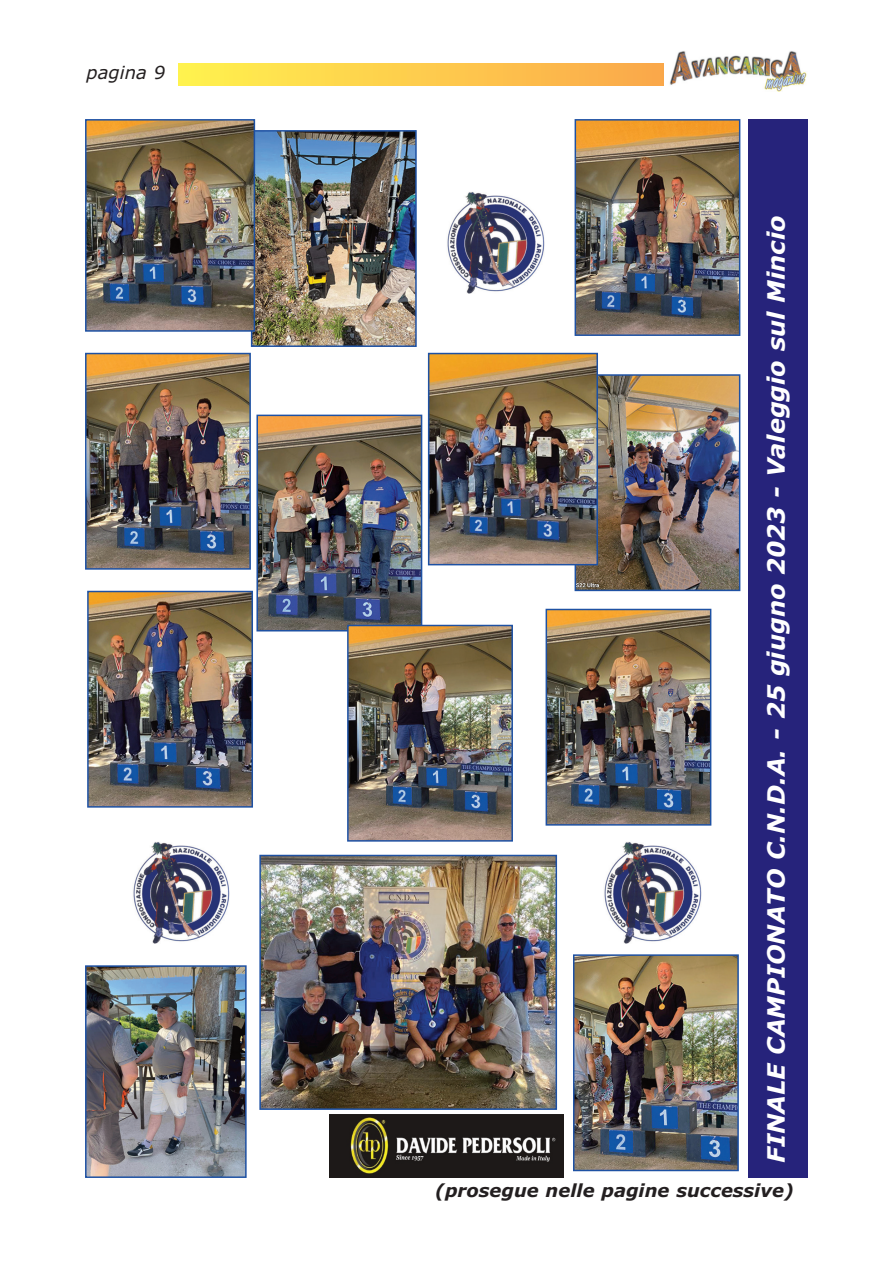
<style>
.page{position:relative;width:893px;height:1263px;background:#fff}
.page>*{position:absolute;margin:0;border:0;box-sizing:border-box;transform-origin:0 0}
.t1{font:italic 700 24px "Verdana";color:#fff}
.t2{font:italic 700 18px "Verdana";color:#231f20}
.t3{font:italic 18px "Verdana";color:#231f20}
</style>
<div class="page">
<img style="left:254px;top:133px;width:160px;height:211px">
<div style="left:251px;top:130px;width:166px;height:217px;border:2px solid #1e51a3"></div>
<img style="left:670px;top:51px;width:137px;height:40px">
<div style="left:179px;top:64px;width:484px;height:21px;background:linear-gradient(to right,#fff24f,#fba74b)"></div>
<div style="left:748px;top:119px;width:60px;height:1059px;background:#26237b"></div>
<img style="left:330px;top:1114px;width:233px;height:64px">
<img style="left:88px;top:122px;width:164px;height:207px">
<div style="left:85px;top:119px;width:170px;height:213px;border:2px solid #1e51a3"></div>
<img style="left:88px;top:356px;width:160px;height:211px">
<div style="left:85px;top:353px;width:166px;height:217px;border:2px solid #1e51a3"></div>
<img style="left:259px;top:418px;width:160px;height:210px">
<div style="left:256px;top:415px;width:166px;height:216px;border:2px solid #1e51a3"></div>
<img style="left:88px;top:968px;width:156px;height:207px">
<div style="left:85px;top:965px;width:162px;height:213px;border:2px solid #1e51a3"></div>
<img style="left:262px;top:858px;width:292px;height:249px">
<div style="left:259px;top:855px;width:298px;height:255px;border:2px solid #1e51a3"></div>
<img style="left:90px;top:594px;width:160px;height:211px">
<div style="left:87px;top:591px;width:166px;height:217px;border:2px solid #1e51a3"></div>
<img style="left:549px;top:612px;width:159px;height:211px">
<div style="left:546px;top:609px;width:165px;height:217px;border:2px solid #1e51a3"></div>
<img style="left:350px;top:628px;width:160px;height:211px">
<div style="left:347px;top:625px;width:166px;height:217px;border:2px solid #1e51a3"></div>
<img style="left:576px;top:957px;width:160px;height:211px">
<div style="left:573px;top:954px;width:166px;height:217px;border:2px solid #1e51a3"></div>
<img style="left:578px;top:377px;width:159px;height:211px">
<div style="left:575px;top:374px;width:165px;height:217px;border:2px solid #1e51a3"></div>
<img style="left:578px;top:122px;width:159px;height:211px">
<div style="left:575px;top:119px;width:165px;height:217px;border:2px solid #1e51a3"></div>
<img style="left:431px;top:356px;width:164px;height:206px">
<div style="left:428px;top:353px;width:170px;height:212px;border:2px solid #1e51a3"></div>
<img style="left:133px;top:842px;width:97px;height:102px">
<img style="left:447px;top:192px;width:97px;height:101px">
<img style="left:604px;top:842px;width:98px;height:102px">
<p class="t3" style="left:87px;top:65px;width:80px">pagina 9</p>
<p class="t1" style="left:767px;top:1163px;width:949px;rotate:-90deg">FINALE CAMPIONATO C.N.D.A. - 25 giugno 2023 - Valeggio sul Mincio</p>
<p class="t2" style="left:435px;top:1184px;width:360px">(prosegue nelle pagine successive)</p>
</div>
